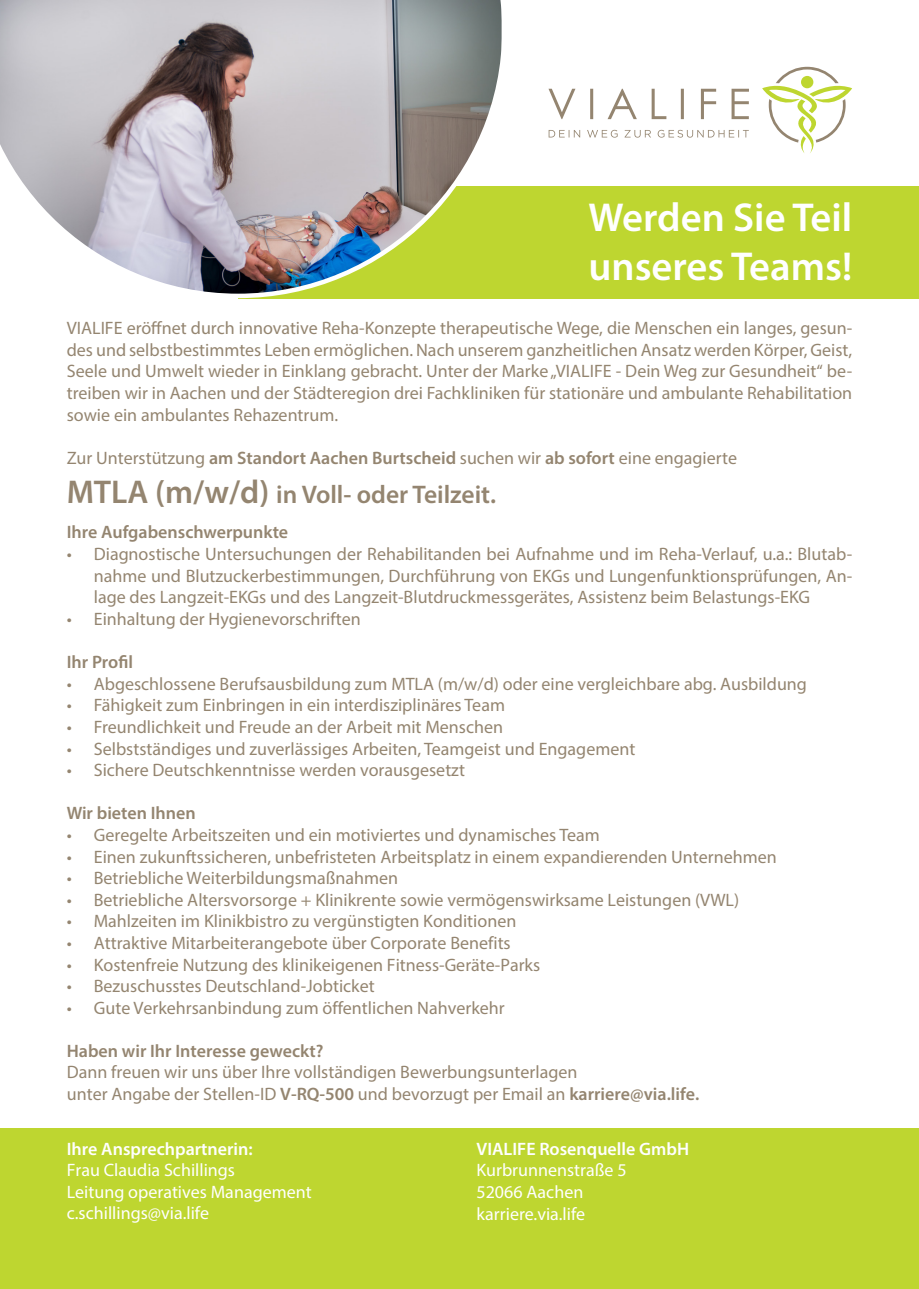
<style>
.page{position:relative;width:919px;height:1289px;background:#fff}
.page>*{position:absolute;margin:0;border:0;box-sizing:border-box;transform-origin:0 0}
.t1{font:600 40.5px "Myriad Pro";color:#fff}
.t2{font:600 25.5px "Myriad Pro";color:#948570}
.t3{font:18px/21.6px "Myriad Pro";color:#948570;text-align:justify}
.t4{font:18px/21.3px "Myriad Pro";color:#fff}
.t5{font:600 18px "Myriad Pro";color:#948570}
.t6{font:600 18px "Myriad Pro";color:#fff}
.s1{font-weight:600}
.s2{font-size:33px}
</style>
<div class="page">
<div style="left:238px;top:186px;width:680px;height:112px;background:#bed630"></div>
<div style="left:0;top:1128px;width:918px;height:160px;background:#bed630"></div>
<svg style="left:762px;top:67px;width:90px;height:86px"></svg>
<svg style="left:548px;top:89px;width:200px;height:30px"></svg>
<svg style="left:548px;top:130px;width:200px;height:8px"></svg>
<svg style="left:0;top:0;width:502px;height:298px"></svg>
<p class="t1" style="left:588px;top:192px;width:265px">Werden Sie Teil</p>
<p class="t1" style="left:588px;top:240px;width:265px">unseres Teams!</p>
<p class="t3" style="left:67px;top:317px;width:786px">VIALIFE eröffnet durch innovative Reha-Konzepte therapeutische Wege, die Menschen ein langes, gesun&shy;des und selbstbestimmtes Leben ermöglichen. Nach unserem ganzheitlichen Ansatz werden Körper, Geist, Seele und Umwelt wieder in Einklang gebracht. Unter der Marke „VIALIFE - Dein Weg zur Gesundheit“ be&shy;treiben wir in Aachen und der Städteregion drei Fachkliniken für stationäre und ambulante Rehabilitation sowie ein ambulantes Rehazentrum.</p>
<p class="t3" style="left:67px;top:446px;width:671px">Zur Unterstützung <span class="s1">am Standort Aachen Burtscheid</span> suchen wir <span class="s1">ab sofort</span> eine engagierte</p>
<p class="t2" style="left:67px;top:478px;width:431px"><span class="s2">MTLA (m/w/d)</span> in Voll- oder Teilzeit.</p>
<p class="t5" style="left:67px;top:521px;width:223px">Ihre Aufgabenschwerpunkte</p>
<p class="t3" style="left:94px;top:543px;width:759px;text-indent:-27px">• Diagnostische Untersuchungen der Rehabilitanden bei Aufnahme und im Reha-Verlauf, u.a.: Blutab&shy;nahme und Blutzuckerbestimmungen, Durchführung von EKGs und Lungenfunktionsprüfungen, An&shy;lage des Langzeit-EKGs und des Langzeit-Blutdruckmessgerätes, Assistenz beim Belastungs-EKG</p>
<p class="t3" style="left:67px;top:608px;width:295px">• Einhaltung der Hygienevorschriften</p>
<p class="t5" style="left:67px;top:650px;width:68px">Ihr Profil</p>
<p class="t3" style="left:67px;top:672px;width:741px">• Abgeschlossene Berufsausbildung zum MTLA (m/w/d) oder eine vergleichbare abg. Ausbildung</p>
<p class="t3" style="left:67px;top:694px;width:439px">• Fähigkeit zum Einbringen in ein interdisziplinäres Team</p>
<p class="t3" style="left:67px;top:716px;width:438px">• Freundlichkeit und Freude an der Arbeit mit Menschen</p>
<p class="t3" style="left:67px;top:737px;width:570px">• Selbstständiges und zuverlässiges Arbeiten, Teamgeist und Engagement</p>
<p class="t3" style="left:67px;top:759px;width:399px">• Sichere Deutschkenntnisse werden vorausgesetzt</p>
<p class="t5" style="left:67px;top:802px;width:130px">Wir bieten Ihnen</p>
<p class="t3" style="left:67px;top:824px;width:534px">• Geregelte Arbeitszeiten und ein motiviertes und dynamisches Team</p>
<p class="t3" style="left:67px;top:845px;width:711px">• Einen zukunftssicheren, unbefristeten Arbeitsplatz in einem expandierenden Unternehmen</p>
<p class="t3" style="left:67px;top:867px;width:333px">• Betriebliche Weiterbildungsmaßnahmen</p>
<p class="t3" style="left:67px;top:888px;width:673px">• Betriebliche Altersvorsorge + Klinikrente sowie vermögenswirksame Leistungen (VWL)</p>
<p class="t3" style="left:67px;top:910px;width:451px">• Mahlzeiten im Klinikbistro zu vergünstigten Konditionen</p>
<p class="t3" style="left:67px;top:932px;width:445px">• Attraktive Mitarbeiterangebote über Corporate Benefits</p>
<p class="t3" style="left:67px;top:953px;width:475px">• Kostenfreie Nutzung des klinikeigenen Fitness-Geräte-Parks</p>
<p class="t3" style="left:67px;top:975px;width:309px">• Bezuschusstes Deutschland-Jobticket</p>
<p class="t3" style="left:67px;top:996px;width:439px">• Gute Verkehrsanbindung zum öffentlichen Nahverkehr</p>
<p class="t3" style="left:67px;top:1039px;width:634px;text-align:left"><span class="s1">Haben wir Ihr Interesse geweckt?<br></span>Dann freuen wir uns über Ihre vollständigen Bewerbungsunterlagen<br>unter Angabe der Stellen-ID <span class="s1">V-RQ-500</span> und bevorzugt per Email an <span class="s1">karriere@via.life.</span></p>
<p class="t4" style="left:67px;top:1137px;width:246px"><span class="s1">Ihre Ansprechpartnerin:<br></span>Frau Claudia Schillings<br>Leitung operatives Management c.schillings@via.life</p>
<p class="t6" style="left:476px;top:1137px;width:214px">VIALIFE Rosenquelle GmbH</p>
<p class="t4" style="left:476px;top:1159px;width:152px">Kurbrunnenstraße 5</p>
<p class="t4" style="left:476px;top:1181px;width:108px">52066 Aachen</p>
<p class="t4" style="left:476px;top:1202px;width:110px">karriere.via.life</p>
</div>
